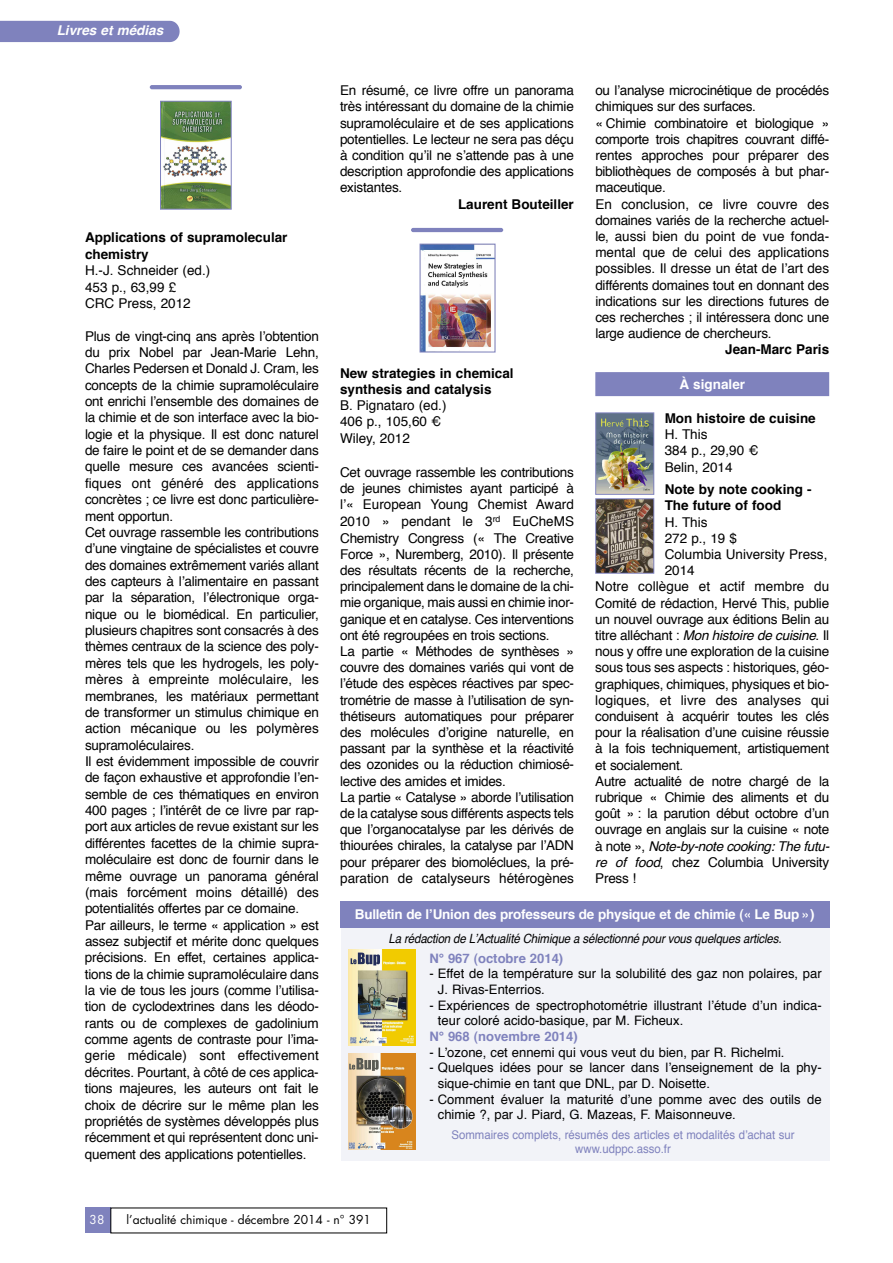
<style>
.page{position:relative;width:893px;height:1263px;background:#fff}
.page>*{position:absolute;margin:0;border:0;box-sizing:border-box;transform-origin:0 0}
.t1{font:13.5px/16.4px "Helvetica";letter-spacing:-.015em;color:#000}
.t2{font:700 13.5px/16.2px "Helvetica";color:#000}
.t3{font:italic 13.5px "Helvetica";letter-spacing:-.02em;color:#000}
.t4{font:700 13.5px "Helvetica";letter-spacing:-.015em;color:#fff}
.t5{font:13.5px "Helvetica";letter-spacing:.005em;color:#000}
.t6{font:italic 700 13.5px "Helvetica";color:#fff}
.t7{font:13.05px/15.6px "Helvetica";color:#000}
.t8{font:700 13.05px "Helvetica";color:#7f82bd}
.t9{font:italic 12.75px "Helvetica";letter-spacing:-.01em;color:#000;scale:.9 1}
.t10{font:12px/14.4px "Helvetica";color:#7f82bd;text-align:center;scale:.95 1}
.t11{font:12px "Futura";color:#000}
.t12{font:12px "Futura";color:#fff}
.s1{font-style:normal}
.s2{font-style:italic}
</style>
<div class="page">
<img style="left:422px;top:246px;width:71px;height:104px">
<div style="left:420px;top:244px;width:75px;height:108px;border:1px solid #7f82bd"></div>
<hr style="left:411px;top:228px;width:92px;height:4px;background:#7f82bd;border-radius:2px">
<img style="left:162px;top:103px;width:68px;height:105px">
<div style="left:160px;top:101px;width:72px;height:109px;border:1px solid #7f82bd"></div>
<hr style="left:150px;top:85px;width:92px;height:4px;background:#7f82bd;border-radius:2px">
<div style="left:0;top:21px;width:180px;height:21px;background:#7f82bd"></div>
<div style="left:85px;top:1208px;width:26px;height:25px;background:#7f82bd"></div>
<div style="left:595px;top:372px;width:234px;height:24px;background:#7f82bd"></div>
<img style="left:597px;top:414px;width:55px;height:79px">
<div style="left:595px;top:412px;width:59px;height:83px;border:1px solid #7f82bd"></div>
<img style="left:597px;top:500px;width:55px;height:72px">
<div style="left:595px;top:498px;width:59px;height:76px;border:1px solid #7f82bd"></div>
<div style="left:341px;top:926px;width:488px;height:235px;background:#f2f3f8"></div>
<img style="left:348px;top:950px;width:68px;height:96px">
<img style="left:348px;top:1053px;width:68px;height:96px">
<div style="left:340px;top:901px;width:489px;height:27px;background:#7f82bd"></div>
<p class="t6" style="left:57px;top:25px;width:108px">Livres et médias</p>
<p class="t2" style="left:85px;top:231px;width:204px">Applications of supramolecular chemistry</p>
<p class="t1" style="left:85px;top:263px;width:127px">H.-J. Schneider (ed.)<br>453 p., 63,99 £<br>CRC Press, 2012</p>
<p class="t1" style="left:85px;top:329px;width:235px">Plus de vingt-cinq ans après l’obtention du prix Nobel par Jean-Marie Lehn, Charles Pedersen et Donald J. Cram, les concepts de la chimie supramoléculaire ont enrichi l’ensemble des domaines de la chimie et de son interface avec la bio&shy;logie et la physique. Il est donc naturel de faire le point et de se demander dans quelle mesure ces avancées scienti&shy;fiques ont généré des applications concrètes ; ce livre est donc particulière&shy;ment opportun.<br>Cet ouvrage rassemble les contributions d’une vingtaine de spécialistes et couvre des domaines extrêmement variés allant des capteurs à l’alimentaire en passant par la séparation, l’électronique orga&shy;nique ou le biomédical. En particulier, plusieurs chapitres sont consacrés à des thèmes centraux de la science des poly&shy;mères tels que les hydrogels, les poly&shy;mères à empreinte moléculaire, les membranes, les matériaux permettant de transformer un stimulus chimique en action mécanique ou les polymères supramoléculaires.<br>Il est évidemment impossible de couvrir de façon exhaustive et approfondie l’en&shy;semble de ces thématiques en environ 400 pages ; l’intérêt de ce livre par rap&shy;port aux articles de revue existant sur les différentes facettes de la chimie supra&shy;moléculaire est donc de fournir dans le même ouvrage un panorama général (mais forcément moins détaillé) des potentialités offertes par ce domaine.<br>Par ailleurs, le terme « application » est assez subjectif et mérite donc quelques précisions. En effet, certaines applica&shy;tions de la chimie supramoléculaire dans la vie de tous les jours (comme l’utilisa&shy;tion de cyclodextrines dans les déodo&shy;rants ou de complexes de gadolinium comme agents de contraste pour l’ima&shy;gerie médicale) sont effectivement décrites. Pourtant, à côté de ces applica&shy;tions majeures, les auteurs ont fait le choix de décrire sur le même plan les propriétés de systèmes développés plus récemment et qui représentent donc uni&shy;quement des applications potentielles.</p>
<p class="t1" style="left:340px;top:83px;width:235px;text-align:justify">En résumé, ce livre offre un panorama très intéressant du domaine de la chimie supramoléculaire et de ses applications potentielles. Le lecteur ne sera pas déçu à condition qu’il ne s’attende pas à une description approfondie des applications existantes.</p>
<p class="t2" style="left:458px;top:197px;width:117px">Laurent Bouteiller</p>
<p class="t2" style="left:340px;top:366px;width:175px">New strategies in chemical synthesis and catalysis</p>
<p class="t1" style="left:340px;top:398px;width:108px">B. Pignataro (ed.)<br>406 p., 105,60 €<br>Wiley, 2012</p>
<p class="t1" style="left:340px;top:465px;width:236px">Cet ouvrage rassemble les contributions de jeunes chimistes ayant participé à l’« European Young Chemist Award 2010 » pendant le 3<sup>rd</sup> EuCheMS Chemistry Congress (« The Creative Force », Nuremberg, 2010). Il présente des résultats récents de la recherche, principalement dans le domaine de la chi&shy;mie organique, mais aussi en chimie inor&shy;ganique et en catalyse. Ces interventions ont été regroupées en trois sections.<br>La partie « Méthodes de synthèses » couvre des domaines variés qui vont de l’étude des espèces réactives par spec&shy;trométrie de masse à l’utilisation de syn&shy;thétiseurs automatiques pour préparer des molécules d’origine naturelle, en passant par la synthèse et la réactivité des ozonides ou la réduction chimiosé&shy;lective des amides et imides.<br>La partie « Catalyse » aborde l’utilisation de la catalyse sous différents aspects tels que l’organocatalyse par les dérivés de thiourées chirales, la catalyse par l’ADN pour préparer des biomoléclues, la pré&shy;paration de catalyseurs hétérogènes</p>
<p class="t1" style="left:595px;top:83px;width:235px">ou l’analyse microcinétique de procédés chimiques sur des surfaces.<br>« Chimie combinatoire et biologique » comporte trois chapitres couvrant diffé&shy;rentes approches pour préparer des bibliothèques de composés à but phar&shy;maceutique.<br>En conclusion, ce livre couvre des domaines variés de la recherche actuel&shy;le, aussi bien du point de vue fonda&shy;mental que de celui des applications possibles. Il dresse un état de l’art des différents domaines tout en donnant des indications sur les directions futures de ces recherches ; il intéressera donc une large audience de chercheurs.</p>
<p class="t2" style="left:725px;top:343px;width:105px">Jean-Marc Paris</p>
<p class="t4" style="left:679px;top:379px;width:67px">À signaler</p>
<p class="t2" style="left:665px;top:411px;width:153px">Mon histoire de cuisine</p>
<p class="t1" style="left:665px;top:427px;width:95px">H. This<br>384 p., 29,90 €<br>Belin, 2014</p>
<p class="t2" style="left:665px;top:482px;width:148px">Note by note cooking -<br>The future of food</p>
<p class="t1" style="left:665px;top:515px;width:44px">H. This</p>
<p class="t1" style="left:665px;top:531px;width:74px">272 p., 19 $</p>
<p class="t1" style="left:665px;top:547px;width:164px">Columbia University Press,</p>
<p class="t1" style="left:665px;top:563px;width:32px">2014</p>
<p class="t5" style="left:595px;top:581px;width:235px">Notre collègue et actif membre du</p>
<p class="t1" style="left:595px;top:596px;width:235px">Comité de rédaction, Hervé This, publie</p>
<p class="t1" style="left:595px;top:612px;width:235px">un nouvel ouvrage aux éditions Belin au</p>
<p class="t3" style="left:595px;top:629px;width:235px"><span class="s1">titre alléchant :</span> Mon histoire de cuisine<span class="s1">. Il</span></p>
<p class="t1" style="left:595px;top:644px;width:235px">nous y offre une exploration de la cuisine</p>
<p class="t1" style="left:595px;top:660px;width:235px">sous tous ses aspects : historiques, géo-</p>
<p class="t1" style="left:595px;top:677px;width:235px">graphiques, chimiques, physiques et bio-</p>
<p class="t5" style="left:595px;top:694px;width:235px">logiques, et livre des analyses qui</p>
<p class="t1" style="left:595px;top:709px;width:235px">conduisent à acquérir toutes les clés</p>
<p class="t1" style="left:595px;top:725px;width:235px">pour la réalisation d’une cuisine réussie</p>
<p class="t1" style="left:595px;top:741px;width:235px">à la fois techniquement, artistiquement</p>
<p class="t1" style="left:595px;top:758px;width:89px">et socialement.</p>
<p class="t1" style="left:595px;top:774px;width:235px">Autre actualité de notre chargé de la</p>
<p class="t1" style="left:595px;top:790px;width:235px">rubrique « Chimie des aliments et du</p>
<p class="t1" style="left:595px;top:806px;width:235px">goût » : la parution début octobre d’un</p>
<p class="t1" style="left:595px;top:822px;width:235px">ouvrage en anglais sur la cuisine « note</p>
<p class="t3" style="left:595px;top:840px;width:235px"><span class="s1">à note »,</span> Note-by-note cooking: The futu-</p>
<p class="t1" style="left:595px;top:855px;width:235px"><span class="s2">re of food</span>, chez Columbia University</p>
<p class="t1" style="left:595px;top:871px;width:43px">Press !</p>
<p class="t4" style="left:355px;top:909px;width:461px">Bulletin de l’Union des professeurs de physique et de chimie (« Le Bup »)</p>
<p class="t9" style="left:389px;top:933px;width:438px">La rédaction de L’Actualité Chimique a sélectionné pour vous quelques articles.</p>
<p class="t8" style="left:429px;top:953px;width:135px">N° 967 (octobre 2014)</p>
<p class="t7" style="left:438px;top:967px;width:385px;text-indent:-9px">- Effet de la température sur la solubilité des gaz non polaires, par<br>J. Rivas-Enterrios.</p>
<p class="t7" style="left:438px;top:998px;width:385px;text-indent:-9px">- Expériences de spectrophotométrie illustrant l’étude d’un indica&shy;teur coloré acido-basique, par M. Ficheux.</p>
<p class="t8" style="left:429px;top:1031px;width:150px">N° 968 (novembre 2014)</p>
<p class="t7" style="left:429px;top:1045px;width:357px">- L’ozone, cet ennemi qui vous veut du bien, par R. Richelmi.</p>
<p class="t7" style="left:438px;top:1061px;width:385px;text-indent:-9px">- Quelques idées pour se lancer dans l’enseignement de la phy&shy;sique-chimie en tant que DNL, par D. Noisette.</p>
<p class="t7" style="left:438px;top:1092px;width:385px;text-indent:-9px">- Comment évaluer la maturité d’une pomme avec des outils de chimie ?, par J. Piard, G. Mazeas, F. Maisonneuve.</p>
<p class="t10" style="left:451px;top:1128px;width:363px">Sommaires complets, résumés des articles et modalités d’achat sur www.udppc.asso.fr</p>
<p class="t12" style="left:90px;top:1214px;width:16px">38</p>
<p class="t11" style="left:127px;top:1214px;width:246px">l’actualité chimique - décembre 2014 - n° 391</p>
</div>
